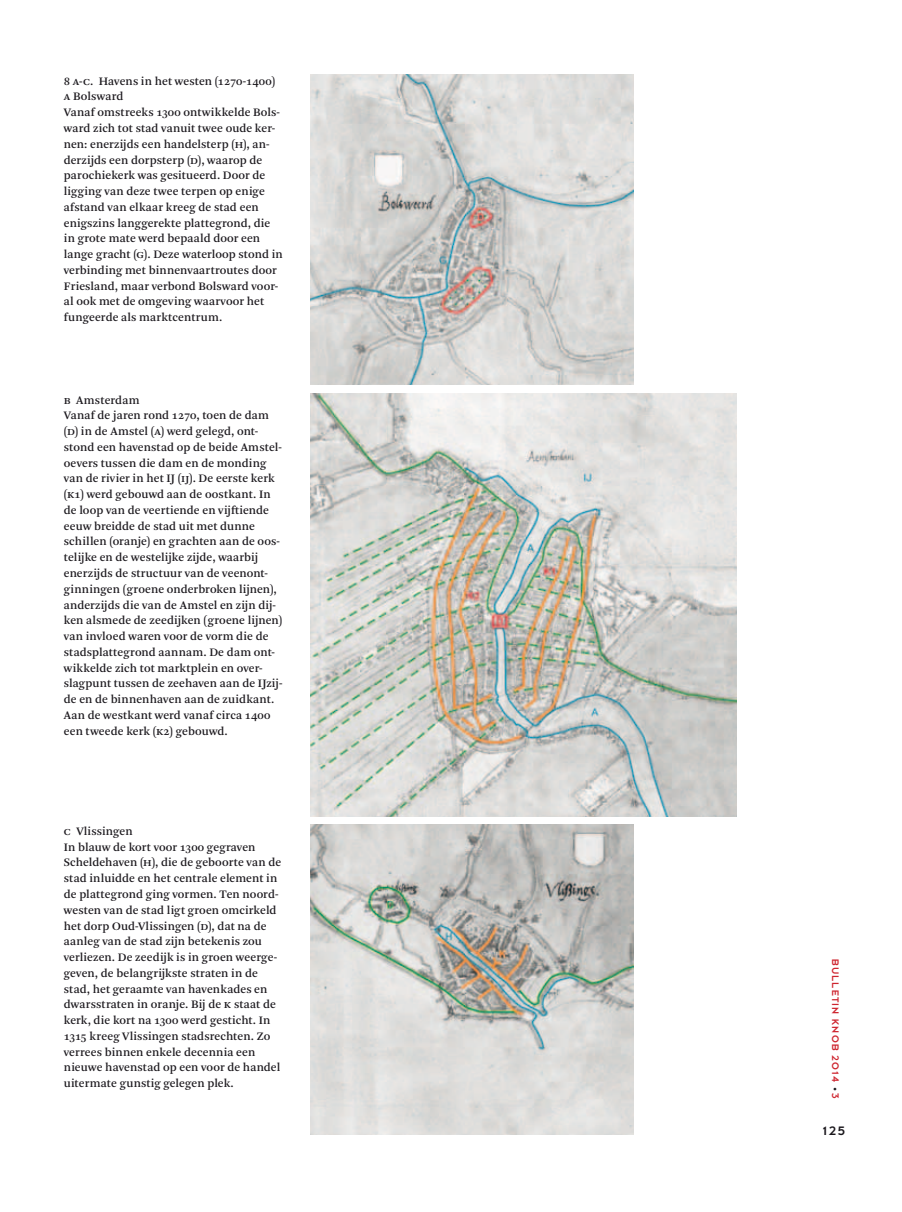
<style>
.page{position:relative;width:902px;height:1212px;background:#fff}
.page>*{position:absolute;margin:0;border:0;box-sizing:border-box;transform-origin:0 0}
.t1{font:13.5px "Dessau Pro";color:#1a171c}
.t2{font:12px/15.8px "Arnhem Pro";letter-spacing:.01em;color:#1a171c}
.t3{font:10.5px "Dessau Pro";letter-spacing:.11em;color:#ce252f}
.s1{font-size:8.25px;color:#1a171c}
</style>
<div class="page">
<img style="left:310px;top:74px;width:324px;height:311px">
<img style="left:310px;top:393px;width:426px;height:423px">
<img style="left:310px;top:824px;width:324px;height:311px">
<p class="t2" style="left:64px;top:73px;width:220px">8 a-c. Havens in het westen (1270-1400) a Bolsward<br>Vanaf omstreeks 1300 ontwikkelde Bols&shy;ward zich tot stad vanuit twee oude ker&shy;nen: enerzijds een handelsterp (H), an&shy;derzijds een dorpsterp (D), waarop de parochiekerk was gesitueerd. Door de ligging van deze twee terpen op enige afstand van elkaar kreeg de stad een enigszins langgerekte plattegrond, die in grote mate werd bepaald door een lange gracht (G). Deze waterloop stond in verbinding met binnenvaartroutes door Friesland, maar verbond Bolsward voor&shy;al ook met de omgeving waarvoor het fungeerde als marktcentrum.</p>
<p class="t2" style="left:64px;top:392px;width:220px">b Amsterdam<br>Vanaf de jaren rond 1270, toen de dam (D) in de Amstel (A) werd gelegd, ont&shy;stond een havenstad op de beide Amstel&shy;oevers tussen die dam en de monding van de rivier in het IJ (IJ). De eerste kerk (K1) werd gebouwd aan de oostkant. In de loop van de veertiende en vijftiende eeuw breidde de stad uit met dunne schillen (oranje) en grachten aan de oos&shy;telijke en de westelijke zijde, waarbij enerzijds de structuur van de veenont&shy;ginningen (groene onderbroken lijnen), anderzijds die van de Amstel en zijn dij&shy;ken alsmede de zeedijken (groene lijnen) van invloed waren voor de vorm die de stadsplattegrond aannam. De dam ont&shy;wikkelde zich tot marktplein en over&shy;slagpunt tussen de zeehaven aan de IJzij&shy;de en de binnenhaven aan de zuidkant.<br>Aan de westkant werd vanaf circa 1400 een tweede kerk (K2) gebouwd.</p>
<p class="t2" style="left:64px;top:823px;width:219px">c Vlissingen<br>In blauw de kort voor 1300 gegraven Scheldehaven (H), die de geboorte van de stad inluidde en het centrale element in de plattegrond ging vormen. Ten noord&shy;westen van de stad ligt groen omcirkeld het dorp Oud-Vlissingen (D), dat na de aanleg van de stad zijn betekenis zou verliezen. De zeedijk is in groen weerge&shy;geven, de belangrijkste straten in de stad, het geraamte van havenkades en dwarsstraten in oranje. Bij de K staat de kerk, die kort na 1300 werd gesticht. In 1315 kreeg Vlissingen stadsrechten. Zo verrees binnen enkele decennia een nieuwe havenstad op een voor de handel uitermate gunstig gelegen plek.</p>
<p class="t3" style="left:840px;top:959px;width:141px;rotate:90deg">bulletin knob 2014 <span class="s1">•</span> 3</p>
<p class="t1" style="left:822px;top:1123px;width:24px">125</p>
</div>
